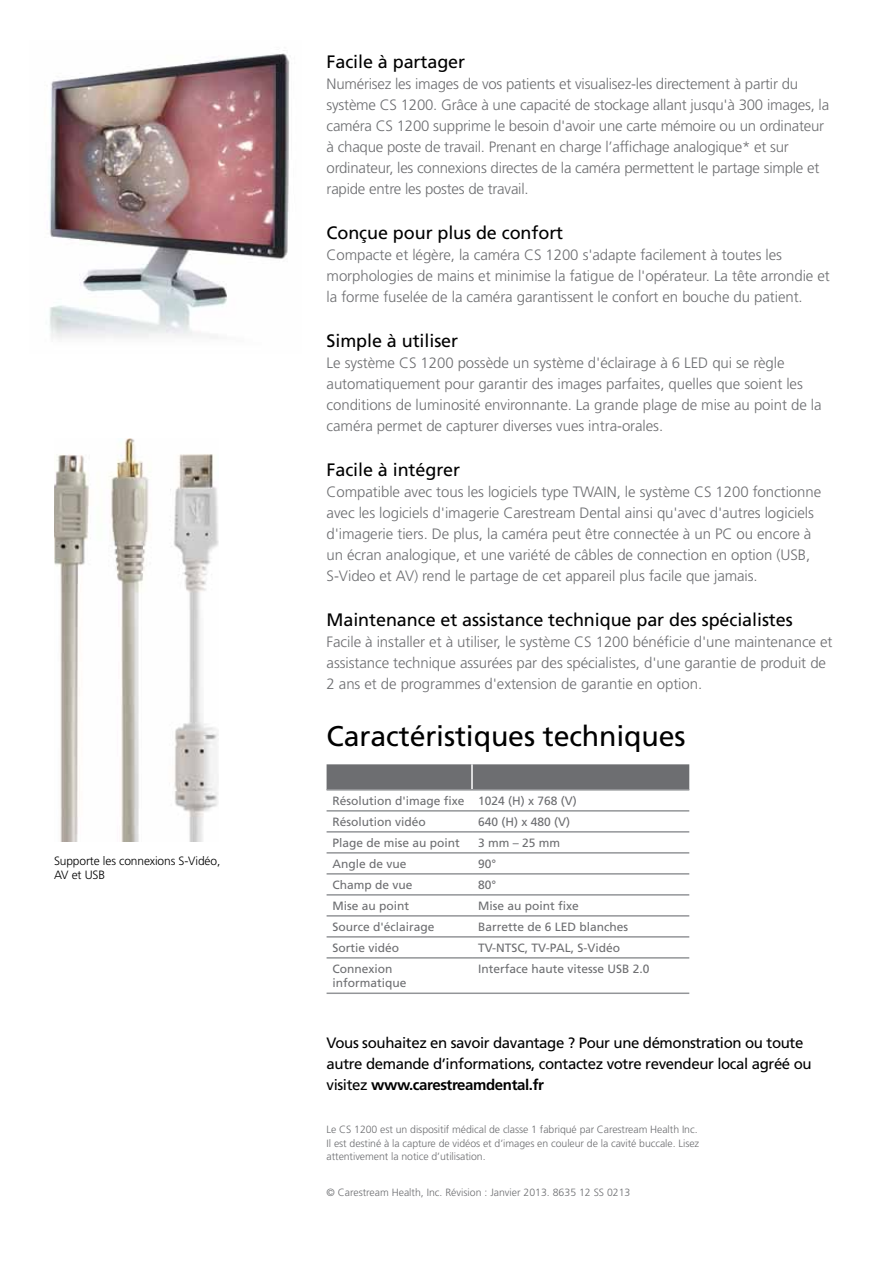
<style>
.page{position:relative;width:893px;height:1263px;background:#fff}
.page>*{position:absolute;margin:0;border:0;box-sizing:border-box;transform-origin:0 0}
.t1{font:28.5px "Frutiger LT Std";letter-spacing:-.005em;color:#000}
.t2{font:18px "Frutiger LT Std";letter-spacing:-.005em;color:#000}
.t3{font:300 15px/21px "Frutiger LT Std";letter-spacing:-.005em;color:#6d6e71}
.t4{font:15px/21px "Frutiger LT Std";letter-spacing:-.025em;color:#000}
.t5{font:12px/21px "Frutiger LT Std";color:#6d6e71}
.t6{font:300 12px/14.4px "Frutiger LT Std";letter-spacing:-.01em;color:#000}
.t7{font:300 10.5px/13.5px "Frutiger LT Std";letter-spacing:-.005em;color:#6d6e71}
.s1{font-weight:700}
</style>
<div class="page">
<div style="left:327px;top:764px;width:362px;height:25px;background:#6d6e71"></div>
<hr style="left:471px;top:764px;width:2px;height:25px;background:#fff">
<hr style="left:327px;top:789px;width:145px;height:2px;background:#939598">
<hr style="left:472px;top:789px;width:217px;height:2px;background:#939598">
<hr style="left:327px;top:810px;width:145px;height:2px;background:#939598">
<hr style="left:472px;top:810px;width:217px;height:2px;background:#939598">
<hr style="left:327px;top:831px;width:145px;height:2px;background:#939598">
<hr style="left:472px;top:831px;width:217px;height:2px;background:#939598">
<hr style="left:327px;top:852px;width:145px;height:2px;background:#939598">
<hr style="left:472px;top:852px;width:217px;height:2px;background:#939598">
<hr style="left:327px;top:873px;width:145px;height:2px;background:#939598">
<hr style="left:472px;top:873px;width:217px;height:2px;background:#939598">
<hr style="left:327px;top:894px;width:145px;height:2px;background:#939598">
<hr style="left:472px;top:894px;width:217px;height:2px;background:#939598">
<hr style="left:327px;top:915px;width:145px;height:2px;background:#939598">
<hr style="left:472px;top:915px;width:217px;height:2px;background:#939598">
<hr style="left:327px;top:936px;width:145px;height:2px;background:#939598">
<hr style="left:472px;top:936px;width:217px;height:2px;background:#939598">
<hr style="left:327px;top:957px;width:145px;height:2px;background:#939598">
<hr style="left:327px;top:992px;width:145px;height:2px;background:#939598">
<hr style="left:472px;top:957px;width:217px;height:2px;background:#939598">
<hr style="left:472px;top:992px;width:217px;height:2px;background:#939598">
<img style="left:49px;top:53px;width:241px;height:286px">
<img style="left:54px;top:439px;width:165px;height:403px">
<p class="t6" style="left:54px;top:853px;width:168px">Supporte les connexions S-Vidéo,<br>AV et USB</p>
<p class="t2" style="left:327px;top:51px;width:140px">Facile à partager</p>
<p class="t3" style="left:327px;top:73px;width:504px">Numérisez les images de vos patients et visualisez-les directement à partir du système CS 1200. Grâce à une capacité de stockage allant jusqu'à 300 images, la caméra CS 1200 supprime le besoin d'avoir une carte mémoire ou un ordinateur à chaque poste de travail. Prenant en charge l’affichage analogique* et sur ordinateur, les connexions directes de la caméra permettent le partage simple et rapide entre les postes de travail.</p>
<p class="t2" style="left:327px;top:222px;width:238px">Conçue pour plus de confort</p>
<p class="t3" style="left:327px;top:244px;width:505px">Compacte et légère, la caméra CS 1200 s'adapte facilement à toutes les morphologies de mains et minimise la fatigue de l'opérateur. La tête arrondie et la forme fuselée de la caméra garantissent le confort en bouche du patient.</p>
<p class="t2" style="left:327px;top:330px;width:133px">Simple à utiliser</p>
<p class="t3" style="left:327px;top:352px;width:496px">Le système CS 1200 possède un système d'éclairage à 6 LED qui se règle automatiquement pour garantir des images parfaites, quelles que soient les conditions de luminosité environnante. La grande plage de mise au point de la caméra permet de capturer diverses vues intra-orales.</p>
<p class="t2" style="left:327px;top:459px;width:135px">Facile à intégrer</p>
<p class="t3" style="left:327px;top:481px;width:496px">Compatible avec tous les logiciels type TWAIN, le système CS 1200 fonctionne avec les logiciels d'imagerie Carestream Dental ainsi qu'avec d'autres logiciels d'imagerie tiers. De plus, la caméra peut être connectée à un PC ou encore à un écran analogique, et une variété de câbles de connection en option (USB, S-Video et AV) rend le partage de cet appareil plus facile que jamais.</p>
<p class="t2" style="left:327px;top:609px;width:468px">Maintenance et assistance technique par des spécialistes</p>
<p class="t3" style="left:327px;top:631px;width:507px">Facile à installer et à utiliser, le système CS 1200 bénéficie d'une maintenance et assistance technique assurées par des spécialistes, d'une garantie de produit de<br>2 ans et de programmes d'extension de garantie en option.</p>
<h1 class="t1" style="left:327px;top:719px;width:360px">Caractéristiques techniques</h1>
<p class="t5" style="left:333px;top:790px;width:246px">Résolution d'image fixe 1024 (H) x 768 (V)<br>Résolution vidéo</p>
<p class="t5" style="left:478px;top:811px;width:94px">640 (H) x 480 (V)</p>
<p class="t5" style="left:333px;top:832px;width:129px">Plage de mise au point</p>
<p class="t5" style="left:478px;top:832px;width:84px">3 mm – 25 mm</p>
<p class="t5" style="left:333px;top:853px;width:76px">Angle de vue</p>
<p class="t5" style="left:478px;top:853px;width:20px">90°</p>
<p class="t5" style="left:333px;top:874px;width:82px">Champ de vue</p>
<p class="t5" style="left:478px;top:874px;width:20px">80°</p>
<p class="t5" style="left:333px;top:895px;width:78px">Mise au point</p>
<p class="t5" style="left:478px;top:895px;width:102px">Mise au point fixe</p>
<p class="t5" style="left:333px;top:916px;width:104px">Source d'éclairage</p>
<p class="t5" style="left:478px;top:916px;width:152px">Barrette de 6 LED blanches</p>
<p class="t5" style="left:333px;top:937px;width:68px">Sortie vidéo</p>
<p class="t5" style="left:478px;top:937px;width:144px">TV-NTSC, TV-PAL, S-Vidéo</p>
<p class="t5" style="left:333px;top:961px;width:76px;line-height:14.4px">Connexion informatique</p>
<p class="t5" style="left:478px;top:958px;width:173px">Interface haute vitesse USB 2.0</p>
<p class="t4" style="left:327px;top:1032px;width:487px">Vous souhaitez en savoir davantage ? Pour une démonstration ou toute autre demande d’informations, contactez votre revendeur local agréé ou visitez <span class="s1">www.carestreamdental.fr</span></p>
<p class="t7" style="left:327px;top:1123px;width:374px">Le CS 1200 est un dispositif médical de classe 1 fabriqué par Carestream Health Inc.<br>Il est destiné à la capture de vidéos et d’images en couleur de la cavité buccale. Lisez attentivement la notice d’utilisation.</p>
<p class="t7" style="left:327px;top:1186px;width:305px">© Carestream Health, Inc. Révision : Janvier 2013. 8635 12 SS 0213</p>
</div>
